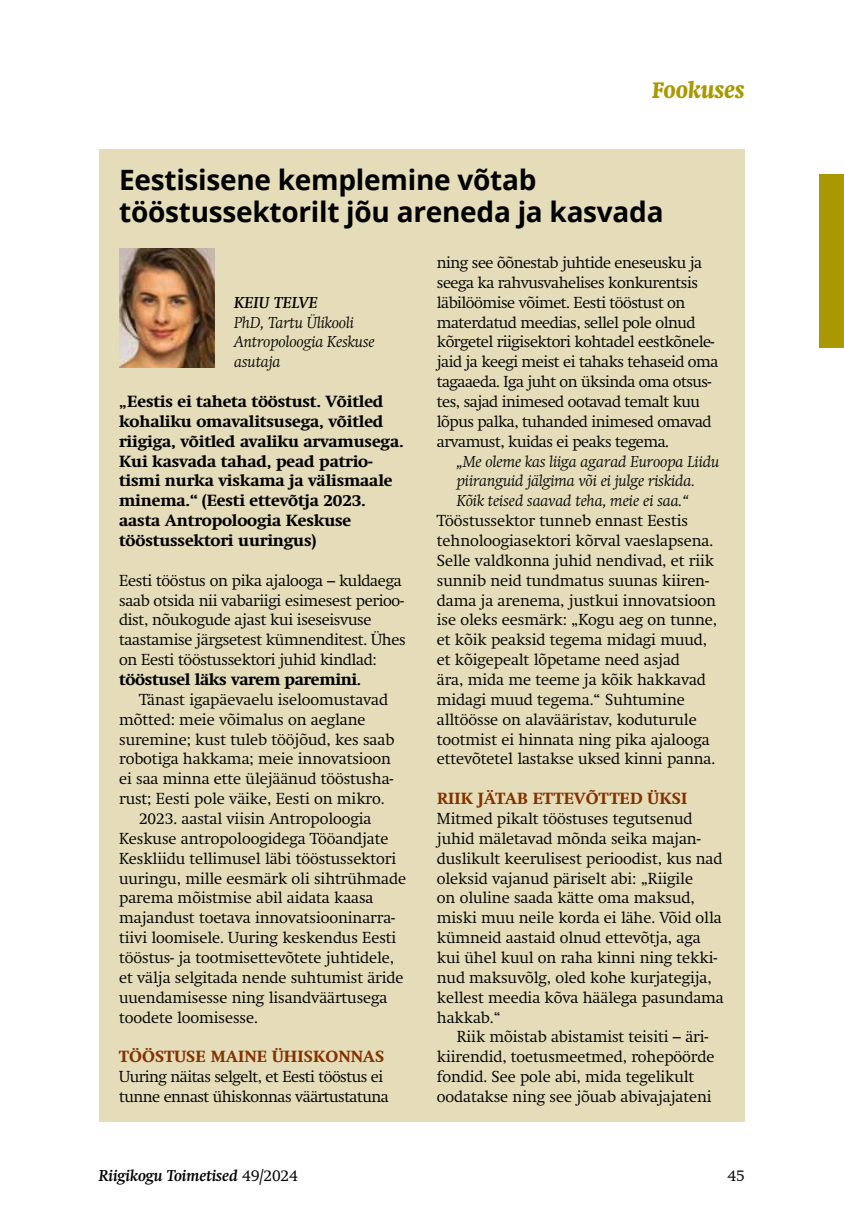
<style>
.page{position:relative;width:844px;height:1216px;background:#fff}
.page>*{position:absolute;margin:0;border:0;box-sizing:border-box;transform-origin:0 0}
.t1{font:700 28px/31.5px "Open Sans";letter-spacing:-.01em;color:#000}
.t2{font:italic 700 condensed 24.5px "Swift";letter-spacing:-.005em;color:#a99801}
.t3{font:300 15.75px/19.8px "Swift";letter-spacing:-.005em;color:#000}
.t4{font:300 15.75px/19.8px "Swift";letter-spacing:-.03em;color:#000}
.t5{font:800 15.75px/19.8px "Swift";letter-spacing:-.01em;color:#000}
.t6{font:italic 300 15.75px/19.8px "Swift";letter-spacing:-.005em;color:#000}
.t7{font:800 15.75px "Swift";letter-spacing:.01em;color:#833200}
.t8{font:italic 700 15.75px "Swift";letter-spacing:-.005em;color:#000}
.s1{font-weight:700}
.s2{font-weight:800}
.s3{font-weight:300;font-style:normal}
</style>
<div class="page">
<div style="left:99px;top:149px;width:645px;height:972px;background:#e5ddb9"></div>
<img style="left:119px;top:249px;width:95px;height:119px">
<div style="left:819px;top:174px;width:24px;height:173px;background:#a99801"></div>
<h2 class="t2" style="left:652px;top:76px;width:94px">Fookuses</h2>
<h1 class="t1" style="left:119px;top:163px;width:546px">Eestisisene kemplemine võtab tööstussektorilt jõu areneda ja kasvada</h1>
<p class="t4" style="left:437px;top:253px;width:283px">ning see õõnestab juhtide eneseusku ja seega ka rahvusvahelises konkurentsis läbilöömise võimet. Eesti tööstust on materdatud meedias, sellel pole olnud kõrgetel riigisektori kohtadel eestkõnele&shy;jaid ja keegi meist ei tahaks tehaseid oma tagaaeda. Iga juht on üksinda oma otsus&shy;tes, sajad inimesed ootavad temalt kuu lõpus palka, tuhanded inimesed omavad arvamust, kuidas ei peaks tegema.</p>
<p class="t6" style="left:456px;top:451px;width:264px">„Me oleme kas liiga agarad Euroopa Liidu piiranguid jälgima või ei julge riskida.<br>Kõik teised saavad teha, meie ei saa.“</p>
<p class="t3" style="left:437px;top:511px;width:282px">Tööstussektor tunneb ennast Eestis tehnoloogiasektori kõrval vaeslapsena.<br>Selle valdkonna juhid nendivad, et riik sunnib neid tundmatus suunas kiiren&shy;dama ja arenema, justkui innovatsioon ise oleks eesmärk: „Kogu aeg on tunne, et kõik peaksid tegema midagi muud, et kõigepealt lõpetame need asjad<br>ära, mida me teeme ja kõik hakkavad midagi muud tegema.“ Suhtumine alltöösse on alavääristav, koduturule tootmist ei hinnata ning pika ajalooga ettevõtetel lastakse uksed kinni panna.</p>
<p class="t7" style="left:437px;top:789px;width:252px">RIIK JÄTAB ETTEVÕTTED ÜKSI</p>
<p class="t3" style="left:437px;top:808px;width:288px">Mitmed pikalt tööstuses tegutsenud juhid mäletavad mõnda seika majan&shy;duslikult keerulisest perioodist, kus nad oleksid vajanud päriselt abi: „Riigile<br>on oluline saada kätte oma maksud, miski muu neile korda ei lähe. Võid olla kümneid aastaid olnud ettevõtja, aga kui ühel kuul on raha kinni ning tekki&shy;nud maksuvõlg, oled kohe kurjategija, kellest meedia kõva häälega pasundama hakkab.“</p>
<p class="t3" style="left:437px;top:1027px;width:279px;text-indent:20px">Riik mõistab abistamist teisiti – äri&shy;kiirendid, toetusmeetmed, rohepöörde fondid. See pole abi, mida tegelikult oodatakse ning see jõuab abivajajateni</p>
<p class="t8" style="left:234px;top:293px;width:85px">KEIU TELVE</p>
<p class="t6" style="left:234px;top:312px;width:142px">PhD, Tartu Ülikooli<br>Antropoloogia Keskuse asutaja</p>
<p class="t5" style="left:119px;top:391px;width:286px"><span class="s1">„</span>Eestis ei taheta tööstust. Võitled kohaliku omavalitsusega, võitled riigiga, võitled avaliku arvamusega.<br>Kui kasvada tahad, pead patrio&shy;tismi nurka viskama ja välismaale minema.“ (Eesti ettevõtja 2023. aasta Antropoloogia Keskuse tööstussektori uuringus)</p>
<p class="t3" style="left:119px;top:570px;width:288px">Eesti tööstus on pika ajalooga – kuldaega saab otsida nii vabariigi esimesest perioo&shy;dist, nõukogude ajast kui iseseisvuse taastamise järgsetest kümnenditest. Ühes on Eesti tööstussektori juhid kindlad: <span class="s2">tööstusel läks varem paremini</span><span class="s1">.</span></p>
<p class="t3" style="left:139px;top:689px;width:250px">Tänast igapäevaelu iseloomustavad</p>
<p class="t3" style="left:119px;top:709px;width:248px">mõtted: meie võimalus on aeglane</p>
<p class="t3" style="left:119px;top:729px;width:277px">suremine; kust tuleb tööjõud, kes saab</p>
<p class="t3" style="left:119px;top:749px;width:273px">robotiga hakkama; meie innovatsioon</p>
<p class="t3" style="left:119px;top:769px;width:276px">ei saa minna ette ülejäänud tööstusha-</p>
<p class="t3" style="left:119px;top:788px;width:267px">rust; Eesti pole väike, Eesti on mikro.</p>
<p class="t3" style="left:139px;top:808px;width:234px">2023. aastal viisin Antropoloogia</p>
<p class="t3" style="left:119px;top:828px;width:271px">Keskuse antropoloogidega Tööandjate</p>
<p class="t3" style="left:119px;top:848px;width:278px">Keskliidu tellimusel läbi tööstussektori</p>
<p class="t3" style="left:119px;top:868px;width:288px">uuringu, mille eesmärk oli sihtrühmade</p>
<p class="t3" style="left:119px;top:888px;width:256px">parema mõistmise abil aidata kaasa</p>
<p class="t3" style="left:119px;top:908px;width:277px">majandust toetava innovatsiooninarra-</p>
<p class="t3" style="left:119px;top:927px;width:278px">tiivi loomisele. Uuring keskendus Eesti</p>
<p class="t3" style="left:119px;top:947px;width:276px">tööstus- ja tootmisettevõtete juhtidele,</p>
<p class="t3" style="left:119px;top:967px;width:286px">et välja selgitada nende suhtumist äride</p>
<p class="t3" style="left:119px;top:987px;width:270px">uuendamisesse ning lisandväärtusega</p>
<p class="t3" style="left:119px;top:1007px;width:140px">toodete loomisesse.</p>
<p class="t7" style="left:119px;top:1047px;width:266px">TÖÖSTUSE MAINE ÜHISKONNAS</p>
<p class="t4" style="left:119px;top:1066px;width:271px">Uuring näitas selgelt, et Eesti tööstus ei tunne ennast ühiskonnas väärtustatuna</p>
<p class="t8" style="left:99px;top:1166px;width:200px">Riigikogu Toimetised <span class="s3">49/2024</span></p>
<p class="t3" style="left:727px;top:1165px;width:19px">45</p>
</div>
